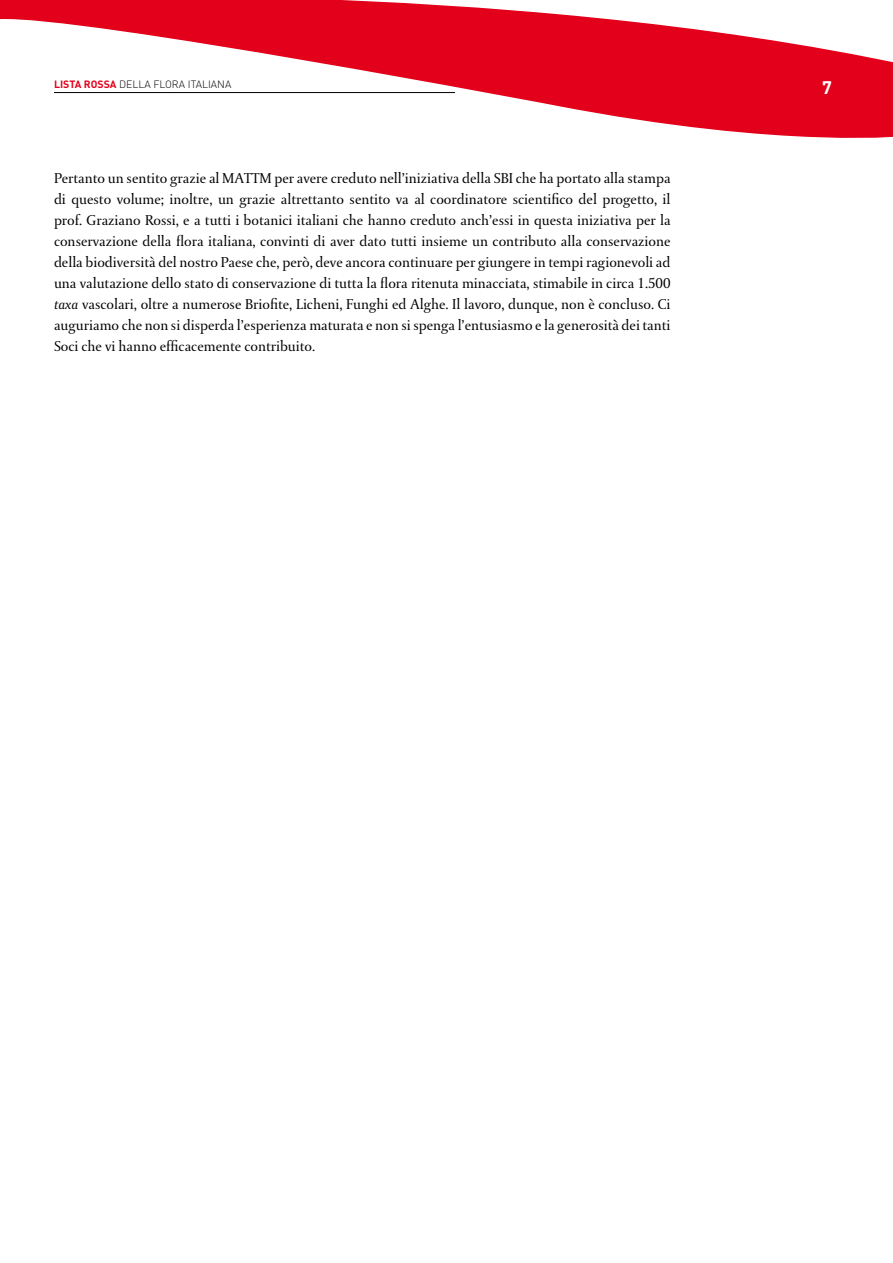
<style>
.page{position:relative;width:893px;height:1263px;background:#fff}
.page>*{position:absolute;margin:0;border:0;box-sizing:border-box;transform-origin:0 0}
.t1{font:700 18px "DIN";color:#fff}
.t2{font:15px/21px "DTL Paradox T";color:#000;text-align:justify}
.t3{font:300 10.5px "DIN";color:#000}
.s1{font-weight:700;color:#e2001a}
.s2{font-style:italic}
</style>
<div class="page">
<svg style="left:0;top:0;width:893px;height:138px;fill:#e2031c"></svg>
<hr style="left:54px;top:92px;width:401px;height:1px;background:#000">
<p class="t3" style="left:54px;top:78px;width:179px"><span class="s1">LISTA ROSSA</span> DELLA FLORA ITALIANA</p>
<p class="t1" style="left:822px;top:76px;width:11px">7</p>
<p class="t2" style="left:54px;top:168px;width:618px">Pertanto un sentito grazie al MATTM per avere creduto nell’iniziativa della SBI che ha portato alla stampa di questo volume; inoltre, un grazie altrettanto sentito va al coordinatore scientifico del progetto, il prof. Graziano Rossi, e a tutti i botanici italiani che hanno creduto anch’essi in questa iniziativa per la conservazione della flora italiana, convinti di aver dato tutti insieme un contributo alla conservazione della biodiversità del nostro Paese che, però, deve ancora continuare per giungere in tempi ragionevoli ad una valutazione dello stato di conservazione di tutta la flora ritenuta minacciata, stimabile in circa 1.500 <span class="s2">taxa</span> vascolari, oltre a numerose Briofite, Licheni, Funghi ed Alghe. Il lavoro, dunque, non è concluso. Ci auguriamo che non si disperda l’esperienza maturata e non si spenga l’entusiasmo e la generosità dei tanti Soci che vi hanno efficacemente contribuito.</p>
</div>
